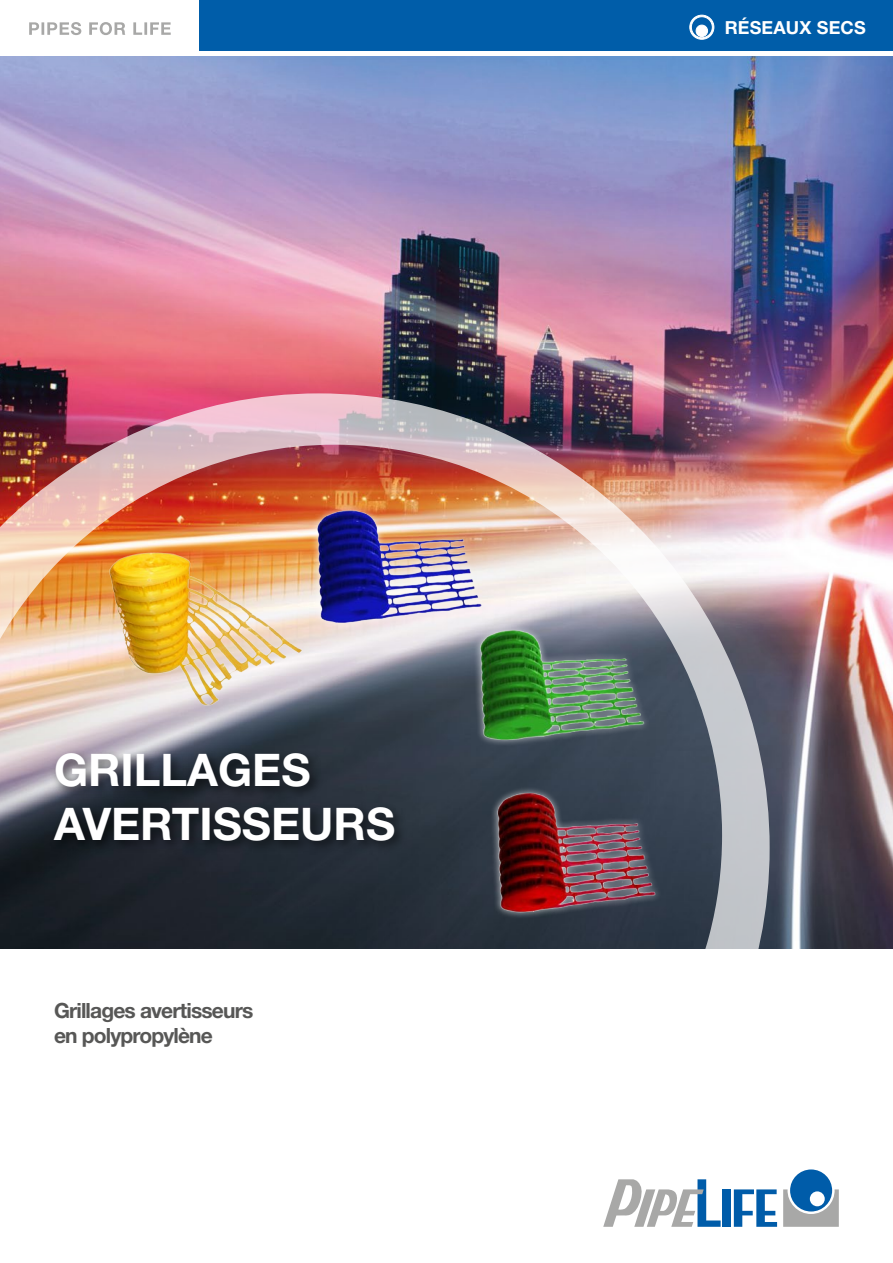
<style>
.page{position:relative;width:893px;height:1263px;background:#fff}
.page>*{position:absolute;margin:0;border:0;box-sizing:border-box;transform-origin:0 0}
.t1{font:700 45px/54px "Helvetica Neue LT Std";color:#fff}
.t2{font:700 21px/25.2px "Helvetica Neue LT Std";letter-spacing:-.04em;color:#575756}
.t3{font:700 18px "Helvetica Neue LT Std";letter-spacing:.01em;color:#fff}
</style>
<div class="page">
<img style="left:0;top:56px;width:893px;height:893px">
<img style="left:0;top:393px;width:770px;height:556px">
<div style="left:200px;top:0;width:693px;height:51px;background:#005da9"></div>
<svg style="left:29px;top:22px;width:142px;height:13px"></svg>
<svg style="left:689px;top:15px;width:25px;height:25px"></svg>
<div style="left:696px;top:25px;width:12px;height:12px;background:#fff;border-radius:50%"></div>
<div style="left:696px;top:25px;width:12px;height:12px;border:1px solid #fff;border-radius:50%"></div>
<div style="left:723px;top:1189px;width:8px;height:38px;background:#005ca9"></div>
<svg style="left:734px;top:1189px;width:43px;height:38px"></svg>
<svg style="left:783px;top:1169px;width:56px;height:58px"></svg>
<svg style="left:603px;top:1179px;width:118px;height:48px"></svg>
<div style="left:50px;top:749px;width:357px;height:105px;background:#000;opacity:.55"></div>
<img style="left:296px;top:502px;width:196px;height:127px">
<img style="left:459px;top:623px;width:196px;height:126px">
<img style="left:477px;top:784px;width:187px;height:138px">
<img style="left:83px;top:546px;width:221px;height:165px">
<h1 class="t1" style="left:54px;top:742px;width:343px">GRILLAGES<br>AVERTISSEURS</h1>
<p class="t2" style="left:54px;top:997px;width:201px">Grillages avertisseurs en polypropylène</p>
<p class="t3" style="left:725px;top:17px;width:143px">RÉSEAUX SECS</p>
</div>
